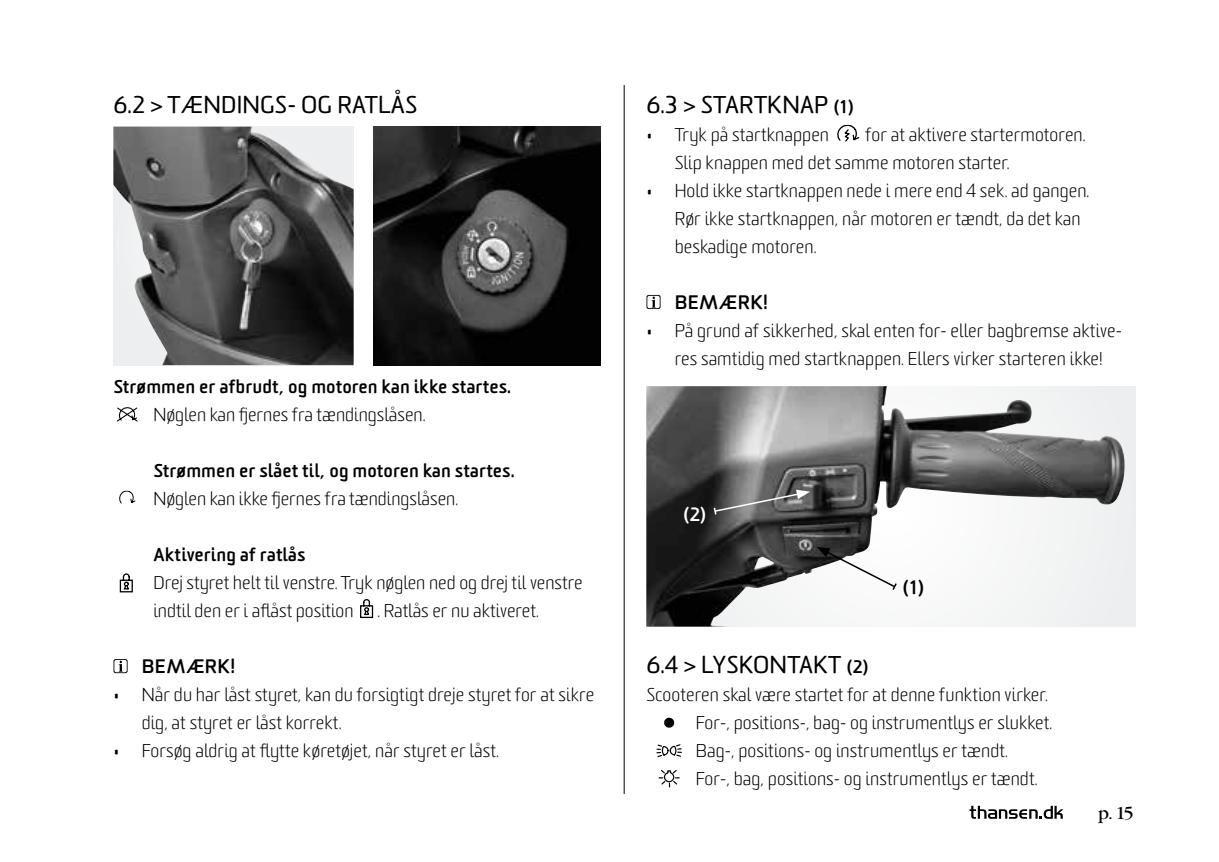
<style>
.page{position:relative;width:1219px;height:862px;background:#fff}
.page>*{position:absolute;margin:0;border:0;box-sizing:border-box;transform-origin:0 0}
.t1{font:23.6px "Sommet Rounded";letter-spacing:.005em;color:#000}
.t2{font:700 19px "Sommet Rounded";letter-spacing:.005em;color:#000}
.t3{font:700 19px "Sommet Rounded";color:#fff}
.t4{font:300 18px/28px "Sommet Rounded";letter-spacing:.005em;color:#000}
.t5{font:700 18px "Sommet Rounded";color:#000}
.t6{font:18px "Garamond Itc T";color:#000}
.s1{font-weight:700;font-size:18px}
</style>
<div class="page">
<svg style="left:969px;top:806px;width:94px;height:13px"></svg>
<hr style="left:624px;top:85px;width:1px;height:709px;background:#000">
<svg style="left:360px;top:599px;width:14px;height:20px"></svg>
<svg style="left:114px;top:659px;width:14px;height:14px"></svg>
<svg style="left:837px;top:125px;width:23px;height:17px"></svg>
<svg style="left:646px;top:294px;width:15px;height:15px"></svg>
<div style="left:664px;top:717px;width:10px;height:10px;background:#000;border-radius:50%"></div>
<svg style="left:656px;top:744px;width:26px;height:14px"></svg>
<svg style="left:659px;top:770px;width:20px;height:17px"></svg>
<img style="left:113px;top:127px;width:241px;height:238px">
<img style="left:373px;top:127px;width:228px;height:238px">
<div style="left:646px;top:386px;width:490px;height:240px;background:#edeeef"></div>
<img style="left:646px;top:386px;width:479px;height:240px">
<svg style="left:816px;top:547px;width:82px;height:44px"></svg>
<svg style="left:713px;top:489px;width:97px;height:27px"></svg>
<svg style="left:119px;top:490px;width:17px;height:14px"></svg>
<svg style="left:116px;top:407px;width:22px;height:15px"></svg>
<svg style="left:119px;top:573px;width:14px;height:20px"></svg>
<h1 class="t1" style="left:113px;top:89px;width:305px">6.2 &gt; TÆNDINGS- OG RATLÅS</h1>
<p class="t5" style="left:113px;top:375px;width:399px">Strømmen er afbrudt, og motoren kan ikke startes.</p>
<p class="t4" style="left:153px;top:401px;width:274px">Nøglen kan fjernes fra tændingslåsen.</p>
<p class="t5" style="left:153px;top:459px;width:363px">Strømmen er slået til, og motoren kan startes.</p>
<p class="t4" style="left:153px;top:485px;width:306px">Nøglen kan ikke fjernes fra tændingslåsen.</p>
<p class="t5" style="left:153px;top:543px;width:154px">Aktivering af ratlås</p>
<p class="t4" style="left:153px;top:569px;width:431px">Drej styret helt til venstre. Tryk nøglen ned og drej til venstre indtil den er i aflåst position</p>
<p class="t4" style="left:378px;top:597px;width:163px">. Ratlås er nu aktiveret.</p>
<p class="t2" style="left:142px;top:654px;width:95px">BEMÆRK!</p>
<p class="t4" style="left:142px;top:681px;width:454px;text-indent:-28px">• Når du har låst styret, kan du forsigtigt dreje styret for at sikre dig, at styret er låst korrekt.</p>
<p class="t4" style="left:113px;top:737px;width:387px">• Forsøg aldrig at flytte køretøjet, når styret er låst.</p>
<h1 class="t1" style="left:646px;top:89px;width:209px">6.3 &gt; STARTKNAP <span class="s1">(1)</span></h1>
<p class="t4" style="left:646px;top:121px;width:184px">• Tryk på startknappen</p>
<p class="t4" style="left:675px;top:121px;width:412px;text-indent:191px">for at aktivere startermotoren.<br>Slip knappen med det samme motoren starter.</p>
<p class="t4" style="left:675px;top:177px;width:416px;text-indent:-28px">• Hold ikke startknappen nede i mere end 4 sek. ad gangen.<br>Rør ikke startknappen, når motoren er tændt, da det kan beskadige motoren.</p>
<p class="t2" style="left:675px;top:290px;width:95px">BEMÆRK!</p>
<p class="t4" style="left:646px;top:317px;width:477px;text-align:center">• På grund af sikkerhed, skal enten for- eller bagbremse aktive&shy;res samtidig med startknappen. Ellers virker starteren ikke!</p>
<p class="t3" style="left:683px;top:502px;width:25px">(2)</p>
<p class="t2" style="left:903px;top:575px;width:23px">(1)</p>
<h1 class="t1" style="left:646px;top:649px;width:224px">6.4 &gt; LYSKONTAKT <span class="s1">(2)</span></h1>
<p class="t4" style="left:696px;top:681px;width:358px;text-indent:-49px">Scooteren skal være startet for at denne funktion virker.<br>For-, positions-, bag- og instrumentlys er slukket.<br>Bag-, positions- og instrumentlys er tændt.<br>For-, bag, positions- og instrumentlys er tændt.</p>
<p class="t6" style="left:1098px;top:802px;width:38px">p. 15</p>
</div>
